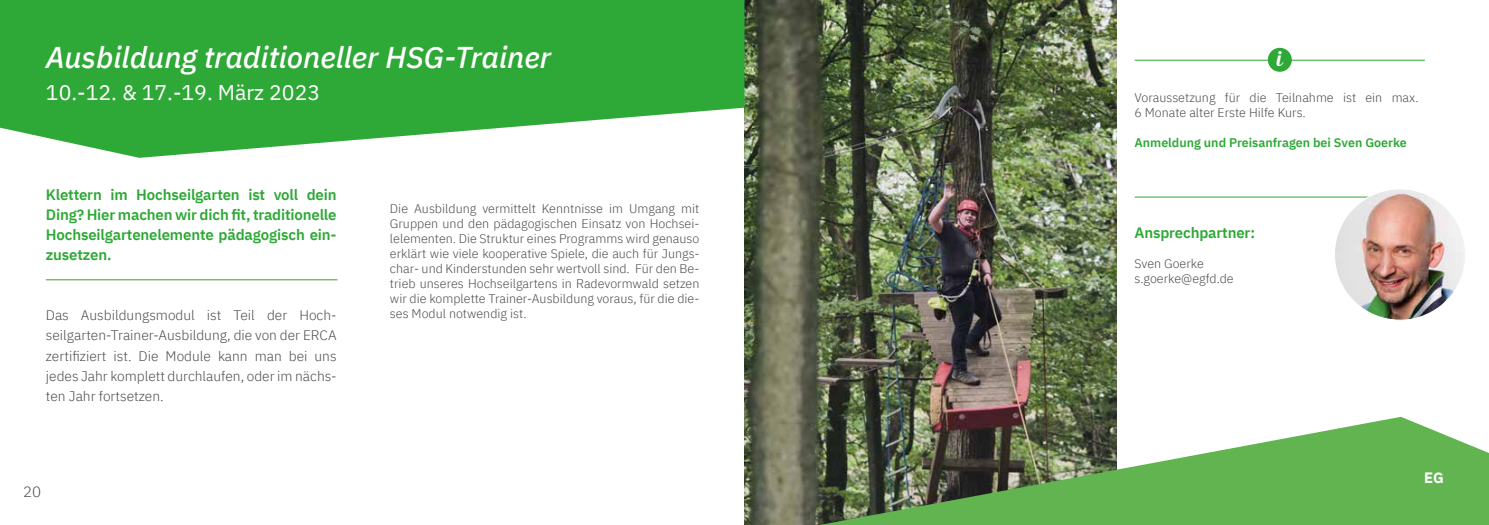
<style>
.page{position:relative;width:1489px;height:525px;background:#fff}
.page>*{position:absolute;margin:0;border:0;box-sizing:border-box;transform-origin:0 0}
.t1{font:italic 500 30px "IBM Plex Sans";color:#fff}
.t2{font:21.25px "IBM Plex Sans";color:#fff}
.t3{font:21px "Blenda Script";color:#fff}
.t4{font:600 15px/20px "IBM Plex Sans";letter-spacing:-.01em;color:#2ea836;text-align:justify}
.t5{font:300 15px "IBM Plex Sans";color:#4a4a49}
.t6{font:700 15px "IBM Plex Sans";color:#fff}
.t7{font:300 13.75px/20px "IBM Plex Sans";color:#4a4a49}
.t8{font:300 12.5px/15px "IBM Plex Sans";color:#4a4a49}
.t9{font:600 12.5px "IBM Plex Sans";color:#2ea836}
</style>
<div class="page">
<img style="left:744px;top:0;width:372px;height:524px">
<hr style="left:1134px;top:60px;width:290px;height:1px;background:#2ea836">
<div style="left:1267px;top:48px;width:24px;height:24px;background:#2ea836;border-radius:50%"></div>
<hr style="left:1134px;top:196px;width:295px;height:1px;background:#2ea836">
<svg style="left:0;top:0;width:744px;height:158px;fill:#2ea836"></svg>
<svg style="left:819px;top:416px;width:669px;height:108px;fill:#61b450"></svg>
<hr style="left:46px;top:279px;width:291px;height:1px;background:#61b450">
<img style="left:1334px;top:189px;width:131px;height:131px;border-radius:66px">
<h1 class="t1" style="left:46px;top:34px;width:506px">Ausbildung traditioneller HSG-Trainer</h1>
<h2 class="t2" style="left:46px;top:76px;width:276px">10.-12. &amp; 17.-19. März 2023</h2>
<p class="t4" style="left:46px;top:184px;width:292px">Klettern im Hochseilgarten ist voll dein Ding? Hier machen wir dich fit, traditionelle Hochseilgartenelemente pädagogisch ein&shy;zusetzen.</p>
<p class="t7" style="left:46px;top:304px;width:292px">Das Ausbildungsmodul ist Teil der Hoch&shy;seilgarten-Trainer-Ausbildung, die von der ERCA zertifiziert ist. Die Module kann man bei uns jedes Jahr komplett durchlaufen, oder im nächs&shy;ten Jahr fortsetzen.</p>
<p class="t5" style="left:23px;top:480px;width:20px">20</p>
<p class="t8" style="left:390px;top:200px;width:311px;text-align:justify">Die Ausbildung vermittelt Kenntnisse im Umgang mit Gruppen und den pädagogischen Einsatz von Hochsei&shy;lelementen. Die Struktur eines Programms wird genauso erklärt wie viele kooperative Spiele, die auch für Jungs&shy;char- und Kinderstunden sehr wertvoll sind. Für den Be&shy;trieb unseres Hochseilgartens in Radevormwald setzen wir die komplette Trainer-Ausbildung voraus, für die die&shy;ses Modul notwendig ist.</p>
<h3 class="t3" style="left:1276px;top:45px;width:7px">i</h3>
<p class="t8" style="left:1134px;top:89px;width:286px">Voraussetzung für die Teilnahme ist ein max.<br>6 Monate alter Erste Hilfe Kurs.</p>
<p class="t9" style="left:1134px;top:132px;width:274px">Anmeldung und Preisanfragen bei Sven Goerke</p>
<p class="t4" style="left:1134px;top:221px;width:122px">Ansprechpartner:</p>
<p class="t8" style="left:1134px;top:254px;width:101px">Sven Goerke s.goerke@egfd.de</p>
<p class="t6" style="left:1423px;top:465px;width:21px">EG</p>
</div>
